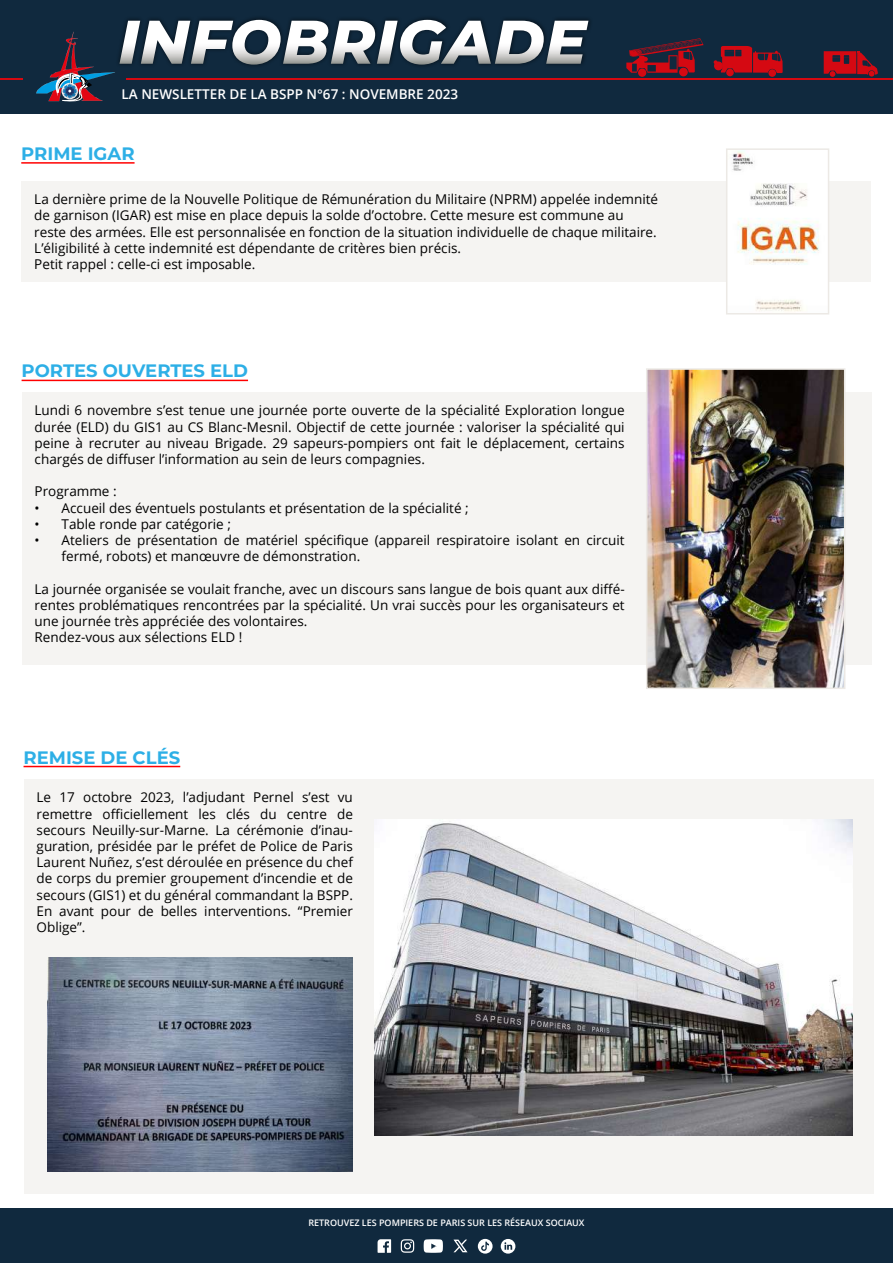
<style>
.page{position:relative;width:893px;height:1263px;background:#fff}
.page>*{position:absolute;margin:0;border:0;box-sizing:border-box;transform-origin:0 0}
.t1{font:italic 800 61.5px "Montserrat";letter-spacing:.01em;color:#fff}
.t2{font:700 18px "Montserrat";color:#2dafe6}
.t3{font:13.5px/16.2px "Open Sans";color:#000}
.t4{font:600 13.5px "Open Sans";color:#fff}
.t5{font:600 9px "Open Sans";color:#fff}
</style>
<div class="page">
<div style="left:0;top:0;width:893px;height:114px;background:#10293e"></div>
<hr style="left:127px;top:78px;width:766px;height:2px;background:#d50911">
<hr style="left:0;top:78px;width:23px;height:2px;background:#d50911">
<svg style="left:36px;top:32px;width:79px;height:70px"></svg>
<div style="left:115px;top:15px;width:478px;height:54px;background:#000;opacity:.5"></div>
<svg style="left:824px;top:51px;width:54px;height:26px"></svg>
<svg style="left:714px;top:46px;width:69px;height:31px"></svg>
<svg style="left:626px;top:38px;width:78px;height:39px"></svg>
<div style="left:0;top:1208px;width:893px;height:55px;background:#10293e"></div>
<svg style="left:378px;top:1239px;width:13px;height:14px"></svg>
<svg style="left:501px;top:1239px;width:14px;height:14px"></svg>
<svg style="left:401px;top:1239px;width:92px;height:14px"></svg>
<div style="left:22px;top:392px;width:850px;height:273px;background:#f5f4f2"></div>
<img style="left:649px;top:371px;width:193px;height:315px">
<div style="left:646px;top:368px;width:199px;height:321px;border:2px solid #ece9e5"></div>
<hr style="left:22px;top:380px;width:226px;height:1px;background:#f00">
<div style="left:22px;top:181px;width:849px;height:101px;background:#f5f4f2"></div>
<hr style="left:21px;top:162px;width:114px;height:2px;background:#f00">
<img style="left:729px;top:151px;width:97px;height:160px">
<div style="left:726px;top:148px;width:103px;height:166px;border:2px solid #ece9e5"></div>
<div style="left:24px;top:779px;width:850px;height:415px;background:#f5f4f2"></div>
<img style="left:374px;top:820px;width:479px;height:315px">
<hr style="left:24px;top:766px;width:156px;height:1px;background:#f00">
<img style="left:48px;top:958px;width:305px;height:213px">
<h1 class="t1" style="left:118px;top:-3px;width:469px">INFOBRIGADE</h1>
<p class="t4" style="left:122px;top:85px;width:338px">LA NEWSLETTER DE LA BSPP N°67 : NOVEMBRE 2023</p>
<p class="t4" style="left:322px;top:86px;width:17px">56</p>
<p class="t4" style="left:449px;top:86px;width:9px">2</p>
<h2 class="t2" style="left:21px;top:140px;width:115px">PRIME IGAR</h2>
<p class="t3" style="left:34px;top:191px;width:625px">La dernière prime de la Nouvelle Politique de Rémunération du Militaire (NPRM) appelée indemnité de garnison (IGAR) est mise en place depuis la solde d’octobre. Cette mesure est commune au reste des armées. Elle est personnalisée en fonction de la situation individuelle de chaque militaire.<br>L’éligibilité à cette indemnité est dépendante de critères bien précis.<br>Petit rappel : celle-ci est imposable.</p>
<h2 class="t2" style="left:22px;top:358px;width:228px">PORTES OUVERTES ELD</h2>
<p class="t3" style="left:35px;top:402px;width:592px;text-align:justify">Lundi 6 novembre s’est tenue une journée porte ouverte de la spécialité Exploration longue durée (ELD) du GIS1 au CS Blanc-Mesnil. Objectif de cette journée : valoriser la spécialité qui peine à recruter au niveau Brigade. 29 sapeurs-pompiers ont fait le déplacement, certains chargés de diffuser l’information au sein de leurs compagnies.</p>
<p class="t3" style="left:35px;top:483px;width:83px">Programme :</p>
<p class="t3" style="left:35px;top:499px;width:436px">• Accueil des éventuels postulants et présentation de la spécialité ;</p>
<p class="t3" style="left:35px;top:515px;width:198px">• Table ronde par catégorie ;</p>
<p class="t3" style="left:62px;top:532px;width:564px;text-indent:-27px">• Ateliers de présentation de matériel spécifique (appareil respiratoire isolant en circuit fermé, robots) et manœuvre de démonstration.</p>
<p class="t3" style="left:35px;top:580px;width:592px">La journée organisée se voulait franche, avec un discours sans langue de bois quant aux diffé&shy;rentes problématiques rencontrées par la spécialité. Un vrai succès pour les organisateurs et une journée très appréciée des volontaires.<br>Rendez-vous aux sélections ELD !</p>
<h2 class="t2" style="left:24px;top:744px;width:158px">REMISE DE CLÉS</h2>
<p class="t3" style="left:37px;top:789px;width:318px;text-align:justify">Le 17 octobre 2023, l’adjudant Pernel s’est vu remettre officiellement les clés du centre de secours Neuilly-sur-Marne. La cérémonie d’inau&shy;guration, présidée par le préfet de Police de Paris Laurent Nuñez, s’est déroulée en présence du chef de corps du premier groupement d’incendie et de secours (GIS1) et du général commandant la BSPP.<br>En avant pour de belles interventions. “Premier Oblige”.</p>
<p class="t5" style="left:308px;top:1217px;width:278px">RETROUVEZ LES POMPIERS DE PARIS SUR LES RÉSEAUX SOCIAUX</p>
</div>
